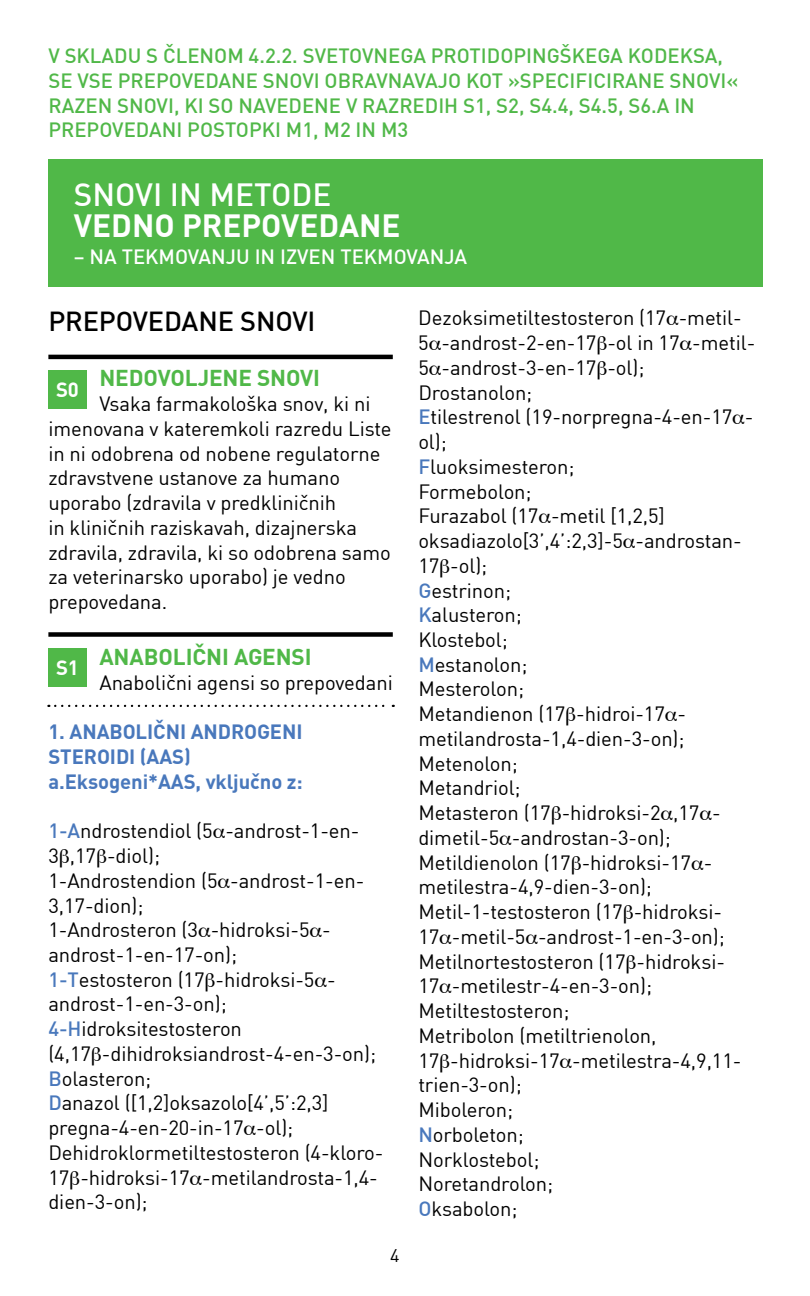
<style>
.page{position:relative;width:810px;height:1296px;background:#fff}
.page>*{position:absolute;margin:0;border:0;box-sizing:border-box;transform-origin:0 0}
.t1{font:700 31.5px "DINOT";color:#fff}
.t2{font:500 31.5px "DINOT";color:#fff}
.t3{font:500 27px "DINOT";letter-spacing:-.005em;color:#000}
.t4{font:700 22.5px "DINOT";letter-spacing:-.005em;color:#50b848}
.t5{font:20.25px/24.8px "DINOT";letter-spacing:-.005em;color:#000}
.t6{font:500 20.25px/24.8px "DINOT";color:#50b848}
.t7{font:700 20.25px/24.8px "DINOT";letter-spacing:-.005em;color:#4978bc}
.t8{font:500 20.25px "DINOT";color:#fff}
.t9{font:700 20.25px "DINOT";color:#fff}
.t10{font:18px "DINOT";color:#000}
.s1{font-weight:500;color:#4978bc}
</style>
<div class="page">
<div style="left:48px;top:159px;width:715px;height:128px;background:#50b848"></div>
<hr style="left:48px;top:355px;width:345px;height:4px;background:#000">
<div style="left:48px;top:632px;width:345px;height:5px;background:#000"></div>
<svg style="left:55px;top:705px;width:339px;height:2px"></svg>
<div style="left:48px;top:370px;width:39px;height:38px;background:#50b848"></div>
<div style="left:48px;top:648px;width:39px;height:38px;background:#50b848"></div>
<p class="t6" style="left:48px;top:43px;width:692px">V SKLADU S ∤LENOM 4.2.2. SVETOVNEGA PROTIDOPINGŠKEGA KODEKSA, SE VSE PREPOVEDANE SNOVI OBRAVNAVAJO KOT »SPECIFICIRANE SNOVI« RAZEN SNOVI, KI SO NAVEDENE V RAZREDIH S1, S2, S4.4, S4.5, S6.A IN PREPOVEDANI POSTOPKI M1, M2 IN M3</p>
<h1 class="t2" style="left:74px;top:174px;width:259px">SNOVI IN METODE</h1>
<h1 class="t1" style="left:74px;top:205px;width:328px">VEDNO PREPOVEDANE</h1>
<p class="t8" style="left:74px;top:244px;width:395px">– NA TEKMOVANJU IN IZVEN TEKMOVANJA</p>
<h2 class="t3" style="left:48px;top:304px;width:269px">PREPOVEDANE SNOVI</h2>
<p class="t4" style="left:99px;top:364px;width:222px">NEDOVOLJENE SNOVI</p>
<p class="t5" style="left:48px;top:391px;width:345px;text-indent:51px">Vsaka farmakološka snov, ki ni imenovana v kateremkoli razredu Liste in ni odobrena od nobene regulatorne zdravstvene ustanove za humano uporabo (zdravila v predklini∙nih<br>in klini∙nih raziskavah, dizajnerska zdravila, zdravila, ki so odobrena samo za veterinarsko uporabo) je vedno prepovedana.</p>
<p class="t4" style="left:99px;top:642px;width:214px">ANABOLI∤NI AGENSI</p>
<p class="t5" style="left:99px;top:670px;width:295px">Anaboli∙ni agensi so prepovedani</p>
<p class="t7" style="left:48px;top:719px;width:256px">1. ANABOLI∤NI ANDROGENI<br>STEROIDI (AAS) a.Eksogeni*AAS, vklju∙no z:</p>
<p class="t5" style="left:48px;top:818px;width:337px"><span class="s1">1-A</span>ndrostendiol (5 -androst-1-en-<br>3 ,17 -diol);<br>1-Androstendion (5 -androst-1-en-<br>3,17-dion);<br>1-Androsteron (3 -hidroksi-5 - androst-1-en-17-on);<br><span class="s1">1-T</span>estosteron (17 -hidroksi-5 - androst-1-en-3-on);<br><span class="s1">4-H</span>idroksitestosteron<br>(4,17 -dihidroksiandrost-4-en-3-on);<br><span class="s1">B</span>olasteron;<br><span class="s1">D</span>anazol ([1,2]oksazolo[4’,5’:2,3] pregna-4-en-20-in-17 -ol);<br>Dehidroklormetiltestosteron (4-kloro-<br>17 -hidroksi-17 -metilandrosta-1,4- dien-3-on);</p>
<p class="t9" style="left:56px;top:376px;width:24px">S0</p>
<p class="t9" style="left:56px;top:654px;width:24px">S1</p>
<p class="t10" style="left:390px;top:1244px;width:11px">4</p>
<p class="t5" style="left:418px;top:305px;width:338px">Dezoksimetiltestosteron (17 -metil-<br>5 -androst-2-en-17 -ol in 17 -metil-<br>5 -androst-3-en-17 -ol);<br>Drostanolon;<br><span class="s1">E</span>tilestrenol (19-norpregna-4-en-17 - ol);<br><span class="s1">F</span>luoksimesteron;<br>Formebolon;<br>Furazabol (17 -metil [1,2,5] oksadiazolo[3’,4’:2,3]-5 -androstan-<br>17 -ol);<br><span class="s1">G</span>estrinon;<br><span class="s1">K</span>alusteron;<br>Klostebol;<br><span class="s1">M</span>estanolon;<br>Mesterolon;<br>Metandienon (17 -hidroi-17 - metilandrosta-1,4-dien-3-on);<br>Metenolon;<br>Metandriol;<br>Metasteron (17 -hidroksi-2 ,17 - dimetil-5 -androstan-3-on);<br>Metildienolon (17 -hidroksi-17 - metilestra-4,9-dien-3-on);<br>Metil-1-testosteron (17 -hidroksi-<br>17 -metil-5 -androst-1-en-3-on);<br>Metilnortestosteron (17 -hidroksi-<br>17 -metilestr-4-en-3-on);<br>Metiltestosteron;<br>Metribolon (metiltrienolon,<br>17 -hidroksi-17 -metilestra-4,9,11- trien-3-on);<br>Miboleron;<br><span class="s1">N</span>orboleton;<br>Norklostebol;<br>Noretandrolon;<br><span class="s1">O</span>ksabolon;</p>
</div>
